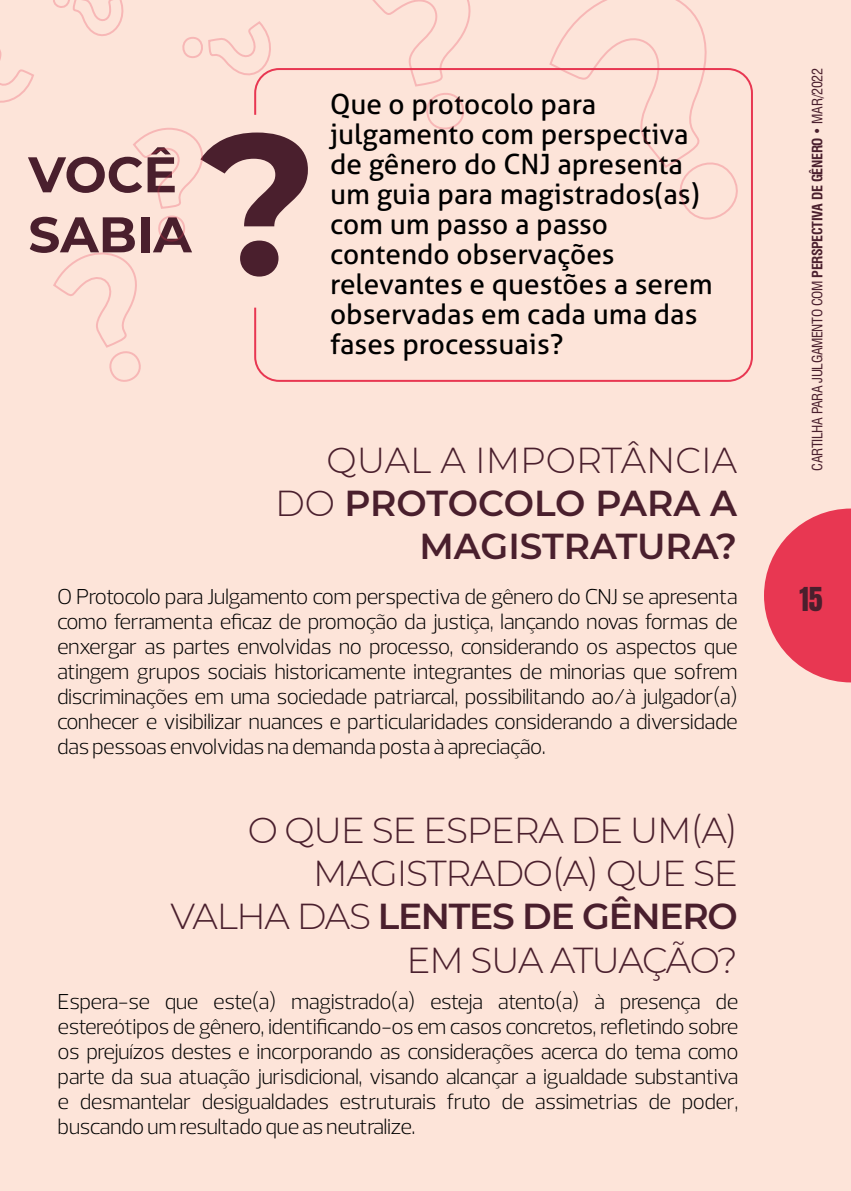
<style>
.page{position:relative;width:851px;height:1191px;background:#fff}
.page>*{position:absolute;margin:0;border:0;box-sizing:border-box;transform-origin:0 0}
.t1{font:700 50px/60px "Montserrat";color:#4a1f2d}
.t2{font:300 36px/43.2px "Montserrat";letter-spacing:-.035em;color:#4a1f2d;text-align:right}
.t3{font:600 36px/43.2px "Montserrat";color:#4a1f2d;text-align:right}
.t4{font:28px/30px "Aller";color:#000}
.t5{font:28px "Anton";color:#4a1f2d}
.t6{font:300 22px/25px "Prelo";letter-spacing:-.025em;color:#000;text-align:justify}
.t7{font:condensed 14px "Swiss 721 BT";letter-spacing:-.025em;color:#4a1f2d}
.s1{font-weight:300}
.s2{font-weight:600}
.s3{font-weight:700}
</style>
<div class="page">
<div style="left:0;top:0;width:850px;height:1191px;background:#fde4d9"></div>
<svg style="left:764px;top:508px;width:86px;height:174px"></svg>
<svg style="left:372px;top:0;width:99px;height:130px"></svg>
<svg style="left:53px;top:0;width:71px;height:36px"></svg>
<svg style="left:182px;top:21px;width:90px;height:66px"></svg>
<svg style="left:53px;top:127px;width:255px;height:255px"></svg>
<svg style="left:0;top:49px;width:34px;height:54px"></svg>
<svg style="left:549px;top:0;width:197px;height:382px"></svg>
<svg style="left:666px;top:146px;width:87px;height:90px"></svg>
<div style="left:254px;top:68px;width:498px;height:314px;border:2px solid #e83752;border-radius:24px"></div>
<h1 class="t1" style="left:28px;top:142px;width:165px">VOCÊ<br>SABIA</h1>
<p class="t4" style="left:330px;top:89px;width:384px">Que o protocolo para julgamento com perspectiva de gênero do CNJ apresenta um guia para magistrados(as) com um passo a passo contendo observações relevantes e questões a serem observadas em cada uma das fases processuais?</p>
<h2 class="t3" style="left:275px;top:437px;width:463px"><span class="s1">QUAL A IMPORTÂNCIA<br>DO</span> PROTOCOLO PARA A<br>MAGISTRATURA?</h2>
<p class="t6" style="left:57px;top:584px;width:682px">O Protocolo para Julgamento com perspectiva de gênero do CNJ se apresenta como ferramenta eficaz de promoção da justiça, lançando novas formas de enxergar as partes envolvidas no processo, considerando os aspectos que atingem grupos sociais historicamente integrantes de minorias que sofrem discriminações em uma sociedade patriarcal, possibilitando ao/à julgador(a) conhecer e visibilizar nuances e particularidades considerando a diversidade das pessoas envolvidas na demanda posta à apreciação.</p>
<h2 class="t2" style="left:170px;top:807px;width:569px">O QUE SE ESPERA DE UM(A)<br>MAGISTRADO(A) QUE SE<br>VALHA DAS <span class="s2">LENTES DE GÊNERO<br></span>EM SUA ATUAÇÃO?</h2>
<p class="t6" style="left:58px;top:989px;width:682px">Espera-se que este(a) magistrado(a) esteja atento(a) à presença de estereótipos de gênero, identificando-os em casos concretos, refletindo sobre os prejuízos destes e incorporando as considerações acerca do tema como parte da sua atuação jurisdicional, visando alcançar a igualdade substantiva e desmantelar desigualdades estruturais fruto de assimetrias de poder, buscando um resultado que as neutralize.</p>
<p class="t7" style="left:809px;top:470px;width:404px;rotate:-90deg">CARTILHA PARA JULGAMENTO COM <span class="s3">PERSPECTIVA DE GÊNERO</span> • MAR/2022</p>
<p class="t5" style="left:799px;top:585px;width:25px">15</p>
</div>
